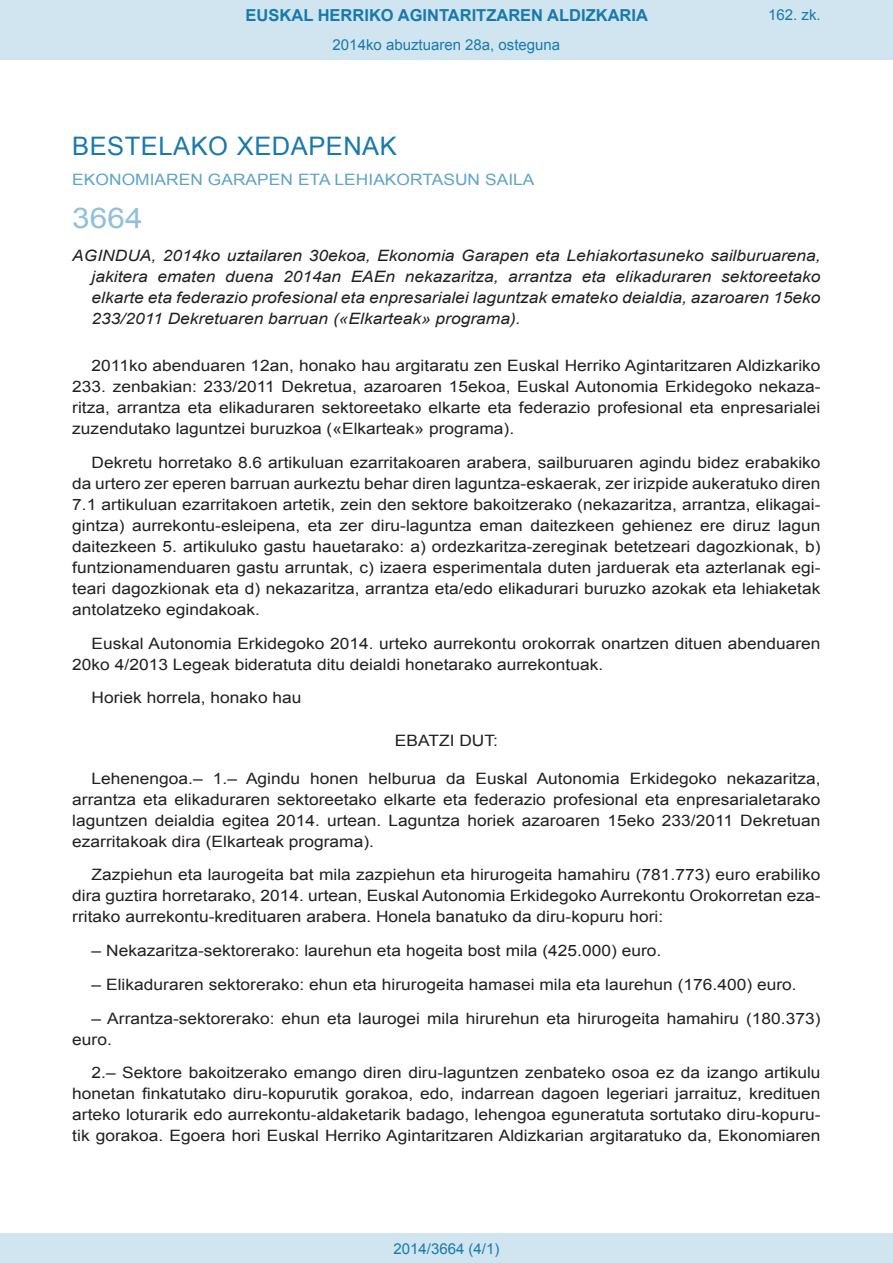
<style>
.page{position:relative;width:893px;height:1263px;background:#fff}
.page>*{position:absolute;margin:0;border:0;box-sizing:border-box;transform-origin:0 0}
.BOPVOrden{font:28.5px "Arial";color:#90c0db;scale:1.11 1}
.BOPVSeccion{font:25.5px "Arial";letter-spacing:.02em;color:#1879ad}
.t1{font:700 16.5px "Arial";color:#1879ad}
.BOPVDetalle{font:15.6px/21px "Arial";color:#231f20;text-align:justify;scale:1.11 1}
.BOPVTitulo{font:italic 15.6px/21px "Arial";color:#231f20;text-align:justify;scale:1.11 1}
.BOPVOrganismo{font:15.6px "Arial";letter-spacing:.005em;color:#5ea4ca;scale:1.11 1}
.BOPVClave{font:15.6px "Arial";color:#231f20;scale:1.11 1}
.Paginacion_Centro{font:15px "Arial";color:#1879ad}
</style>
<div class="page">
<div style="left:0;top:0;width:893px;height:60px;background:#d0e5f0"></div>
<div style="left:0;top:1233px;width:893px;height:30px;background:#d0e5f0"></div>
<p class="t1" style="left:246px;top:4px;width:404px">EUSKAL HERRIKO AGINTARITZAREN ALDIZKARIA</p>
<p class="Paginacion_Centro" style="left:333px;top:35px;width:229px">2014ko abuztuaren 28a, osteguna</p>
<p class="Paginacion_Centro" style="left:768px;top:5px;width:54px">162. zk.</p>
<p class="BOPVSeccion" style="left:72px;top:129px;width:326px">BESTELAKO XEDAPENAK</p>
<p class="BOPVOrganismo" style="left:72px;top:169px;width:418px">EKONOMIAREN GARAPEN ETA LEHIAKORTASUN SAILA</p>
<p class="BOPVOrden" style="left:72px;top:199px;width:65px">3664</p>
<p class="BOPVTitulo" style="left:92px;top:246px;width:658px;text-indent:-19px">AGINDUA, 2014ko uztailaren 30ekoa, Ekonomia Garapen eta Lehiakortasuneko sailburuarena, jakitera ematen duena 2014an EAEn nekazaritza, arrantza eta elikaduraren sektoreetako elkarte eta federazio profesional eta enpresarialei laguntzak emateko deialdia, azaroaren 15eko 233/2011 Dekretuaren barruan («Elkarteak» programa).</p>
<p class="BOPVDetalle" style="left:72px;top:355px;width:676px;text-indent:19px">2011ko abenduaren 12an, honako hau argitaratu zen Euskal Herriko Agintaritzaren Aldizkariko 233. zenbakian: 233/2011 Dekretua, azaroaren 15ekoa, Euskal Autonomia Erkidegoko nekaza&shy;ritza, arrantza eta elikaduraren sektoreetako elkarte eta federazio profesional eta enpresarialei zuzendutako laguntzei buruzkoa («Elkarteak» programa).</p>
<p class="BOPVDetalle" style="left:72px;top:452px;width:676px;text-indent:19px">Dekretu horretako 8.6 artikuluan ezarritakoaren arabera, sailburuaren agindu bidez erabakiko da urtero zer eperen barruan aurkeztu behar diren laguntza-eskaerak, zer irizpide aukeratuko diren 7.1 artikuluan ezarritakoen artetik, zein den sektore bakoitzerako (nekazaritza, arrantza, elikagai&shy;gintza) aurrekontu-esleipena, eta zer diru-laguntza eman daitezkeen gehienez ere diruz lagun daitezkeen 5. artikuluko gastu hauetarako: a) ordezkaritza-zereginak betetzeari dagozkionak, b) funtzionamenduaren gastu arruntak, c) izaera esperimentala duten jarduerak eta azterlanak egi&shy;teari dagozkionak eta d) nekazaritza, arrantza eta/edo elikadurari buruzko azokak eta lehiaketak antolatzeko egindakoak.</p>
<p class="BOPVDetalle" style="left:72px;top:633px;width:676px;text-indent:19px">Euskal Autonomia Erkidegoko 2014. urteko aurrekontu orokorrak onartzen dituen abenduaren<br>20ko 4/2013 Legeak bideratuta ditu deialdi honetarako aurrekontuak.</p>
<p class="BOPVDetalle" style="left:92px;top:687px;width:191px">Horiek horrela, honako hau</p>
<p class="BOPVClave" style="left:395px;top:730px;width:94px">EBATZI DUT:</p>
<p class="BOPVDetalle" style="left:72px;top:768px;width:676px;text-indent:19px">Lehenengoa.– 1.– Agindu honen helburua da Euskal Autonomia Erkidegoko nekazaritza, arrantza eta elikaduraren sektoreetako elkarte eta federazio profesional eta enpresarialetarako laguntzen deialdia egitea 2014. urtean. Laguntza horiek azaroaren 15eko 233/2011 Dekretuan ezarritakoak dira (Elkarteak programa).</p>
<p class="BOPVDetalle" style="left:72px;top:864px;width:676px;text-indent:19px">Zazpiehun eta laurogeita bat mila zazpiehun eta hirurogeita hamahiru (781.773) euro erabiliko dira guztira horretarako, 2014. urtean, Euskal Autonomia Erkidegoko Aurrekontu Orokorretan eza&shy;rritako aurrekontu-kredituaren arabera. Honela banatuko da diru-kopuru hori:</p>
<p class="BOPVDetalle" style="left:92px;top:940px;width:515px">– Nekazaritza-sektorerako: laurehun eta hogeita bost mila (425.000) euro.</p>
<p class="BOPVDetalle" style="left:92px;top:974px;width:637px">– Elikaduraren sektorerako: ehun eta hirurogeita hamasei mila eta laurehun (176.400) euro.</p>
<p class="BOPVDetalle" style="left:72px;top:1008px;width:676px;text-indent:19px">– Arrantza-sektorerako: ehun eta laurogei mila hirurehun eta hirurogeita hamahiru (180.373) euro.</p>
<p class="BOPVDetalle" style="left:72px;top:1062px;width:676px;text-indent:19px">2.– Sektore bakoitzerako emango diren diru-laguntzen zenbateko osoa ez da izango artikulu honetan finkatutako diru-kopurutik gorakoa, edo, indarrean dagoen legeriari jarraituz, kredituen arteko loturarik edo aurrekontu-aldaketarik badago, lehengoa eguneratuta sortutako diru-kopuru&shy;tik gorakoa. Egoera hori Euskal Herriko Agintaritzaren Aldizkarian argitaratuko da, Ekonomiaren</p>
<p class="Paginacion_Centro" style="left:393px;top:1238px;width:107px">2014/3664 (4/1)</p>
</div>
